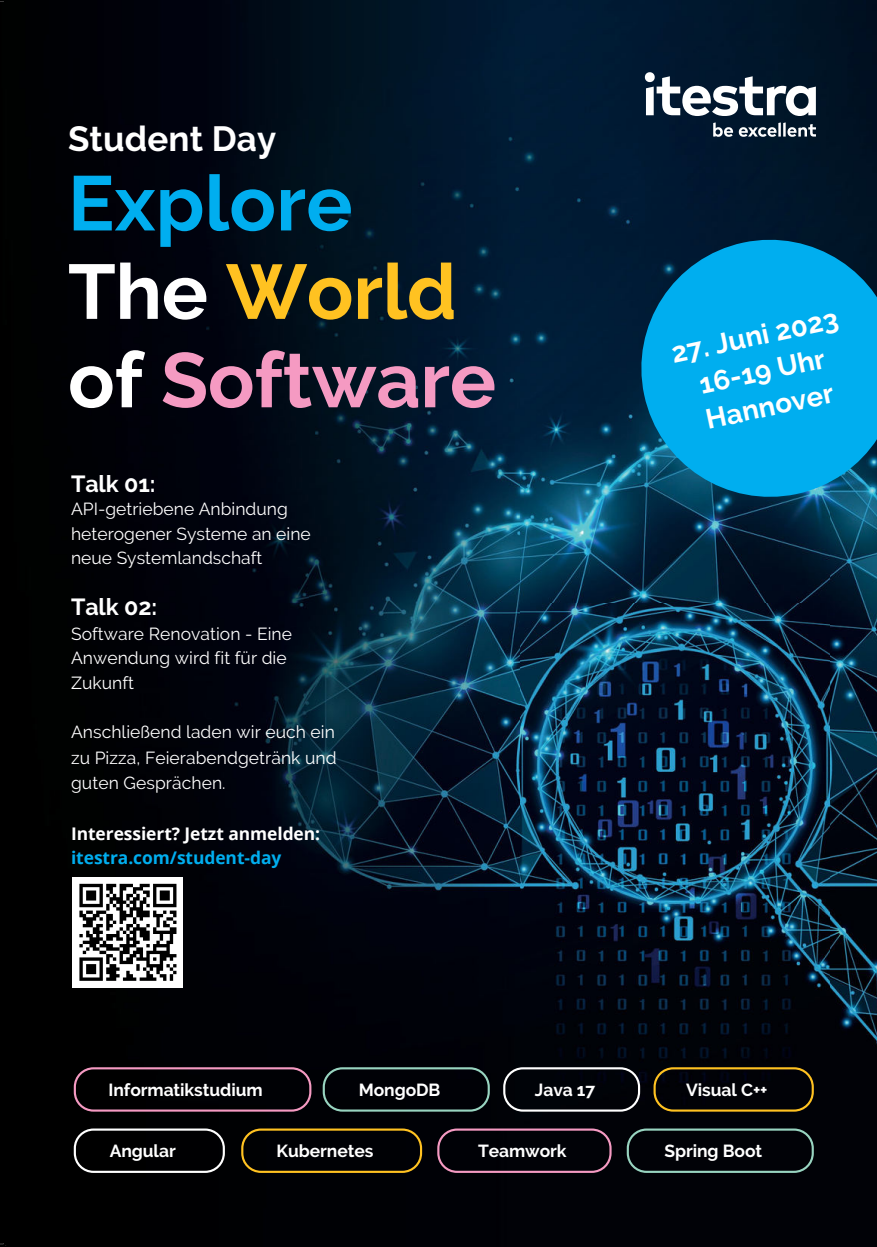
<style>
.page{position:relative;width:877px;height:1247px;background:#fff}
.page>*{position:absolute;margin:0;border:0;box-sizing:border-box;transform-origin:0 0}
.t1{font:700 77.1px/88.3px "Raleway";letter-spacing:-.005em;color:#f59ac2}
.t2{font:700 34.8px "Raleway";letter-spacing:.005em;color:#fff}
.t3{font:700 27.6px/35.8px "Raleway";color:#fff;text-align:center}
.t4{font:700 23.25px "Raleway";letter-spacing:-.005em;color:#fff}
.t5{font:17.4px/24.8px "Raleway";letter-spacing:.005em;color:#fff}
.t6{font:700 17.4px "Raleway";letter-spacing:-.005em;color:#fff}
.t7{font:700 17.4px "Open Sans";letter-spacing:-.005em;color:#fff}
.t8{font:700 17.4px "Open Sans";letter-spacing:-.005em;color:#00aeef}
.s1{color:#00aeef}
.s2{color:#fff}
.s3{color:#ffc221}
</style>
<div class="page">
<img style="left:0;top:0;width:876px;height:1246px">
<svg style="left:644px;top:72px;width:171px;height:44px"></svg>
<svg style="left:713px;top:122px;width:19px;height:15px"></svg>
<svg style="left:738px;top:122px;width:77px;height:15px"></svg>
<div style="left:74px;top:1067px;width:237px;height:44px;border:2px solid #f59ac2;border-radius:19px"></div>
<div style="left:241px;top:1128px;width:181px;height:44px;border:2px solid #ffc221;border-radius:19px"></div>
<div style="left:503px;top:1067px;width:137px;height:44px;border:2px solid #fff;border-radius:19px"></div>
<div style="left:653px;top:1067px;width:160px;height:44px;border:2px solid #ffc221;border-radius:19px"></div>
<div style="left:322px;top:1067px;width:167px;height:44px;border:2px solid #98d4c0;border-radius:19px"></div>
<div style="left:626px;top:1128px;width:187px;height:44px;border:2px solid #98d4c0;border-radius:19px"></div>
<div style="left:74px;top:1128px;width:151px;height:44px;border:2px solid #fff;border-radius:19px"></div>
<div style="left:437px;top:1128px;width:174px;height:44px;border:2px solid #f59ac2;border-radius:19px"></div>
<svg style="left:629px;top:228px;width:247px;height:280px;background:#018bc1"></svg>
<svg style="left:0;top:1243px;width:6px;height:3px"></svg>
<div style="left:73px;top:877px;width:110px;height:110px;background:#fff"></div>
<svg style="left:79px;top:883px;width:98px;height:98px"></svg>
<h2 class="t2" style="left:68px;top:119px;width:210px">Student Day</h2>
<h1 class="t1" style="left:68px;top:159px;width:429px"><span class="s1">Explore<br></span><span class="s2">The</span> <span class="s3">World </span><span class="s2">of</span> Software</h1>
<h3 class="t4" style="left:71px;top:471px;width:86px">Talk 01:</h3>
<p class="t5" style="left:71px;top:496px;width:241px">API-getriebene Anbindung heterogener Systeme an eine neue Systemlandschaft</p>
<h3 class="t4" style="left:71px;top:593px;width:88px">Talk 02:</h3>
<p class="t5" style="left:71px;top:621px;width:222px">Software Renovation - Eine<br>Anwendung wird fit für die<br>Zukunft</p>
<p class="t5" style="left:71px;top:719px;width:267px;text-align:justify">Anschließend laden wir euch ein zu Pizza, Feierabendgetränk und guten Gesprächen.</p>
<p class="t7" style="left:71px;top:821px;width:250px">Interessiert? Jetzt anmelden:</p>
<p class="t8" style="left:71px;top:845px;width:212px">itestra.com/student-day</p>
<h3 class="t3" style="left:668px;top:336px;width:171px;rotate:-12deg">27. Juni 2023<br>16-19 Uhr<br>Hannover</h3>
<p class="t6" style="left:108px;top:1079px;width:156px">Informatikstudium</p>
<p class="t6" style="left:358px;top:1079px;width:83px">MongoDB</p>
<p class="t6" style="left:110px;top:1141px;width:67px">Angular</p>
<p class="t6" style="left:276px;top:1141px;width:98px">Kubernetes</p>
<p class="t6" style="left:535px;top:1079px;width:62px">Java 17</p>
<p class="t6" style="left:478px;top:1141px;width:90px">Teamwork</p>
<p class="t6" style="left:686px;top:1079px;width:83px">Visual C++</p>
<p class="t6" style="left:664px;top:1141px;width:99px">Spring Boot</p>
</div>
